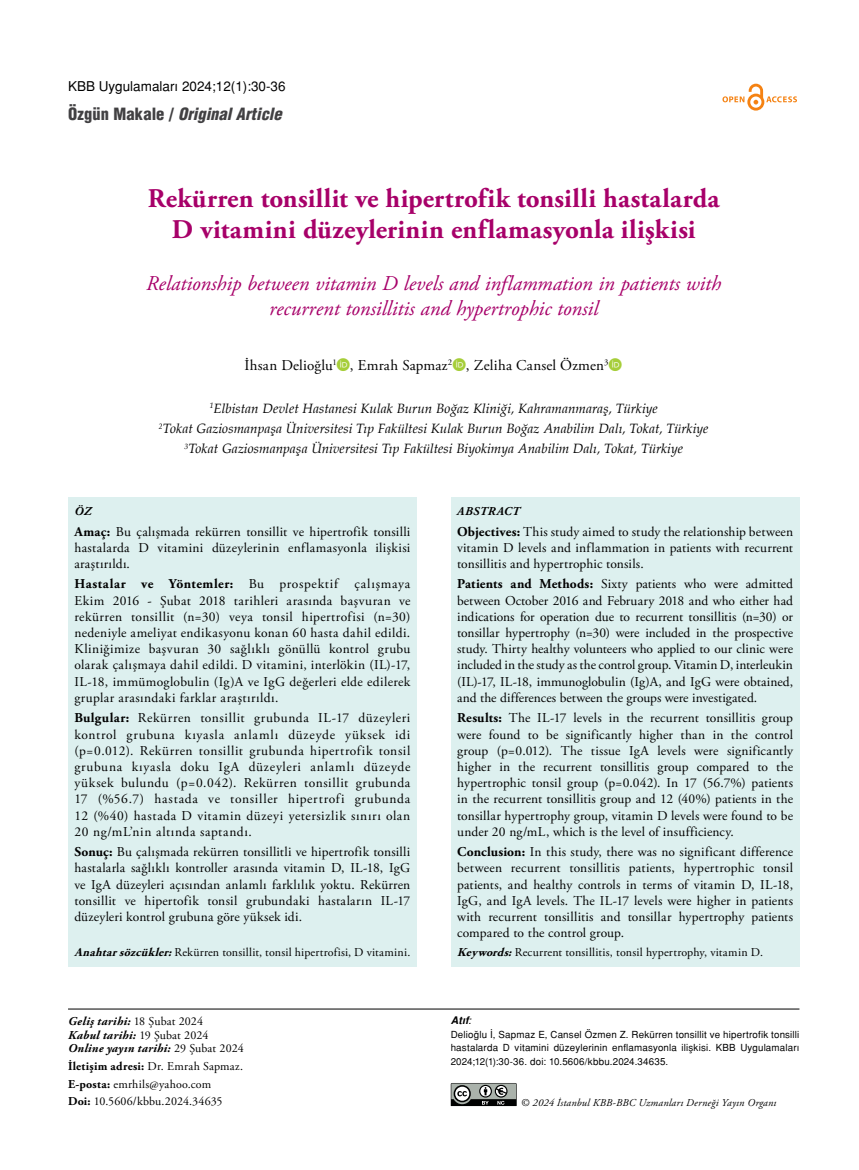
<style>
.page{position:relative;width:859px;height:1170px;background:#fff}
.page>*{position:absolute;margin:0;border:0;box-sizing:border-box;transform-origin:0 0}
.t1{font:700 27px/31.5px "Adobe Garamond Pro";letter-spacing:.01em;color:#a70069;text-align:center}
.t2{font:italic 21px/25.5px "Adobe Garamond Pro";color:#a70069;text-align:center}
.t3{font:16.5px "Helvetica Cond Black Italic Tr";color:#414042}
.t4{font:15px "Adobe Garamond Pro";letter-spacing:.01em;color:#000}
.t5{font:13.5px/16.2px "Adobe Garamond Pro";letter-spacing:.02em;color:#000;text-align:justify}
.t6{font:italic 13.5px/20.4px "Palatino";color:#000;text-align:center}
.t7{font:13.5px "Helvetica Normal Tr";color:#000}
.t8{font:12px/17.7px "Adobe Garamond Pro";letter-spacing:.02em;color:#000}
.t9{font:italic 700 12px/13.5px "Adobe Garamond Pro";letter-spacing:.025em;color:#000}
.t10{font:italic 10.5px "Adobe Garamond Pro";letter-spacing:.02em;color:#000}
.t11{font:10.5px "Helvetica Bold Italic Tr";color:#000}
.t12{font:9.75px/13.5px "Helvetica Normal Tr";letter-spacing:.015em;color:#000;text-align:justify}
.s1{font-family:"Helvetica Condensed Black Tr"}
.s2{font-weight:700}
.s3{font-weight:700;font-style:italic}
.s4{font-weight:400;font-style:normal}
.s5{font-family:"Helvetica Tr";font-style:italic}
</style>
<div class="page">
<svg style="left:722px;top:84px;width:75px;height:27px"></svg>
<div style="left:68px;top:497px;width:349px;height:469px;background:#ddf0ef"></div>
<div style="left:451px;top:497px;width:348px;height:469px;background:#ddf0ef"></div>
<hr style="left:68px;top:1008px;width:731px;height:1px;background:#000">
<svg style="left:451px;top:1083px;width:66px;height:22px"></svg>
<p class="t7" style="left:68px;top:78px;width:219px">KBB Uygulamaları 2024;12(1):30-36</p>
<p class="t3" style="left:68px;top:104px;width:215px"><span class="s1">Özgün Makale /</span> Original Article</p>
<h1 class="t1" style="left:148px;top:183px;width:573px">Rekürren tonsillit ve hipertrofik tonsilli hastalarda<br>D vitamini düzeylerinin enflamasyonla ilişkisi</h1>
<h2 class="t2" style="left:146px;top:271px;width:576px">Relationship between vitamin D levels and inflammation in patients with recurrent tonsillitis and hypertrophic tonsil</h2>
<p class="t4" style="left:245px;top:356px;width:365px">İhsan Delioğlu<sup>1</sup> , Emrah Sapmaz<sup>2</sup> , Zeliha Cansel Özmen<sup>3</sup></p>
<p class="t6" style="left:159px;top:397px;width:551px"><sup>1</sup>Elbistan Devlet Hastanesi Kulak Burun Boğaz Kliniği, Kahramanmaraş, Türkiye<br><sup>2</sup>Tokat Gaziosmanpaşa Üniversitesi Tıp Fakültesi Kulak Burun Boğaz Anabilim Dalı, Tokat, Türkiye<br><sup>3</sup>Tokat Gaziosmanpaşa Üniversitesi Tıp Fakültesi Biyokimya Anabilim Dalı, Tokat, Türkiye</p>
<p class="t9" style="left:74px;top:504px;width:19px">ÖZ</p>
<p class="t5" style="left:74px;top:523px;width:337px"><span class="s2">Amaç:</span> Bu çalışmada rekürren tonsillit ve hipertrofik tonsilli hastalarda D vitamini düzeylerinin enflamasyonla ilişkisi araştırıldı.</p>
<p class="t5" style="left:74px;top:576px;width:337px"><span class="s2">Hastalar ve Yöntemler:</span> Bu prospektif çalışmaya Ekim 2016 - Şubat 2018 tarihleri arasında başvuran ve rekürren tonsillit (n=30) veya tonsil hipertrofisi (n=30) nedeniyle ameliyat endikasyonu konan 60 hasta dahil edildi.<br>Kliniğimize başvuran 30 sağlıklı gönüllü kontrol grubu olarak çalışmaya dahil edildi. D vitamini, interlökin (IL)-17, IL-18, immümoglobulin (Ig)A ve IgG değerleri elde edilerek gruplar arasındaki farklar araştırıldı.</p>
<p class="t5" style="left:74px;top:710px;width:337px"><span class="s2">Bulgular:</span> Rekürren tonsillit grubunda IL-17 düzeyleri kontrol grubuna kıyasla anlamlı düzeyde yüksek idi (p=0.012). Rekürren tonsillit grubunda hipertrofik tonsil grubuna kıyasla doku IgA düzeyleri anlamlı düzeyde yüksek bulundu (p=0.042). Rekürren tonsillit grubunda 17 (%56.7) hastada ve tonsiller hipertrofi grubunda 12 (%40) hastada D vitamin düzeyi yetersizlik sınırı olan 20 ng/mL’nin altında saptandı.</p>
<p class="t5" style="left:74px;top:844px;width:337px"><span class="s2">Sonuç:</span> Bu çalışmada rekürren tonsillitli ve hipertrofik tonsilli hastalarla sağlıklı kontroller arasında vitamin D, IL-18, IgG ve IgA düzeyleri açısından anlamlı farklılık yoktu. Rekürren tonsillit ve hipertofik tonsil grubundaki hastaların IL-17 düzeyleri kontrol grubuna göre yüksek idi.</p>
<p class="t8" style="left:74px;top:943px;width:337px"><span class="s3">Anahtarsözcükler:</span>Rekürren tonsillit, tonsil hipertrofisi, D vitamini.</p>
<p class="t9" style="left:68px;top:1014px;width:177px">Geliş tarihi: <span class="s4">18 Şubat 2024<br></span>Kabul tarihi: <span class="s4">19 Şubat 2024<br></span>Online yayın tarihi: <span class="s4">29 Şubat 2024</span></p>
<p class="t8" style="left:68px;top:1057px;width:177px"><span class="s2">İletişim adresi:</span> Dr. Emrah Sapmaz.<br><span class="s2">E-posta:</span> emrhils@yahoo.com<br><span class="s2">Doi:</span> 10.5606/kbbu.2024.34635</p>
<p class="t9" style="left:457px;top:504px;width:64px">ABSTRACT</p>
<p class="t5" style="left:457px;top:523px;width:337px"><span class="s2">Objectives:</span> This study aimed to study the relationship between vitamin D levels and inflammation in patients with recurrent tonsillitis and hypertrophic tonsils.</p>
<p class="t5" style="left:457px;top:576px;width:337px"><span class="s2">Patients and Methods:</span> Sixty patients who were admitted between October 2016 and February 2018 and who either had indications for operation due to recurrent tonsillitis (n=30) or tonsillar hypertrophy (n=30) were included in the prospective study. Thirty healthy volunteers who applied to our clinic were included in the study as the control group. Vitamin D, interleukin (IL)-17, IL-18, immunoglobulin (Ig)A, and IgG were obtained, and the differences between the groups were investigated.</p>
<p class="t5" style="left:457px;top:710px;width:337px"><span class="s2">Results:</span> The IL-17 levels in the recurrent tonsillitis group were found to be significantly higher than in the control group (p=0.012). The tissue IgA levels were significantly higher in the recurrent tonsillitis group compared to the hypertrophic tonsil group (p=0.042). In 17 (56.7%) patients in the recurrent tonsillitis group and 12 (40%) patients in the tonsillar hypertrophy group, vitamin D levels were found to be under 20 ng/mL, which is the level of insufficiency.</p>
<p class="t5" style="left:457px;top:844px;width:337px"><span class="s2">Conclusion:</span> In this study, there was no significant difference between recurrent tonsillitis patients, hypertrophic tonsil patients, and healthy controls in terms of vitamin D, IL-18, IgG, and IgA levels. The IL-17 levels were higher in patients with recurrent tonsillitis and tonsillar hypertrophy patients compared to the control group.</p>
<p class="t8" style="left:457px;top:943px;width:307px"><span class="s3">Keywords:</span>Recurrent tonsillitis, tonsil hypertrophy, vitamin D.</p>
<p class="t11" style="left:451px;top:1013px;width:22px">Atıf<span class="s5">:</span></p>
<p class="t12" style="left:451px;top:1027px;width:350px">Delioğlu İ, Sapmaz E, Cansel Özmen Z. Rekürren tonsillit ve hipertrofik tonsilli hastalarda D vitamini düzeylerinin enflamasyonla ilişkisi. KBB Uygulamaları 2024;12(1):30-36. doi: 10.5606/kbbu.2024.34635.</p>
<p class="t10" style="left:521px;top:1096px;width:257px">© 2024 İstanbul KBB-BBC Uzmanları Derneği Yayın Organı</p>
</div>
